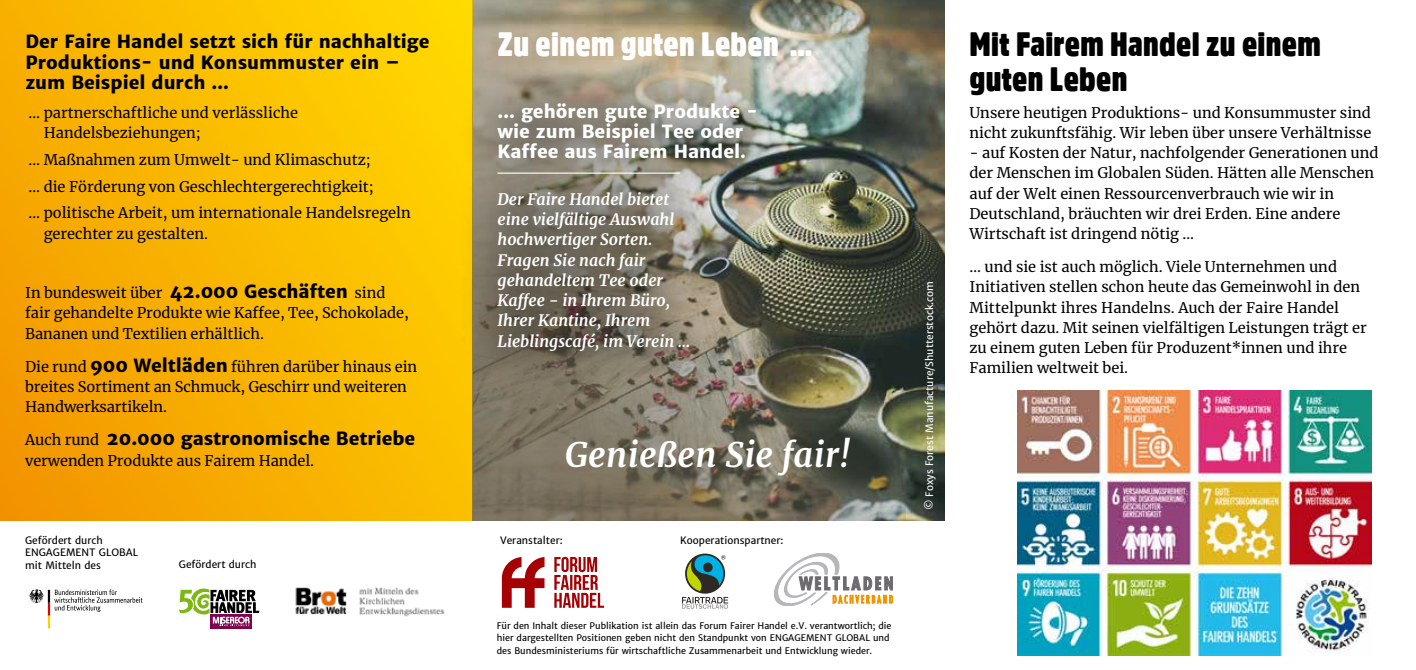
<style>
.page{position:relative;width:1416px;height:670px;background:#fff}
.page>*{position:absolute;margin:0;border:0;box-sizing:border-box;transform-origin:0 0}
.t1{font:900 33.75px/34.9px "Amsi Pro Cond";letter-spacing:.01em;color:#000}
.t2{font:900 33.75px "Amsi Pro Cond";letter-spacing:.01em;color:#fff}
.t3{font:italic 700 33.75px "Merriweather";letter-spacing:.01em;color:#fff}
.t4{font:800 18px/20.2px "Merriweather Sans";color:#000}
.t5{font:800 18px/20.2px "Merriweather Sans";color:#fff}
.t6{font:italic 700 15.75px/20.2px "Merriweather";color:#fff}
.t7{font:14.62px/20.2px "Merriweather";color:#000}
.t8{font:10.12px/12.4px "Merriweather Sans";color:#000}
.t9{font:10.12px "Merriweather Sans";color:#fff}
.t10{font:9px/12.4px "Merriweather Sans";color:#000}
.s1{font-family:"Merriweather Sans";font-weight:800;font-size:18px}
.s2{font-family:"Merriweather";font-weight:400;font-size:14.62px}
</style>
<div class="page">
<img style="left:905px;top:0;width:39px;height:520px">
<svg style="left:0;top:0;width:472px;height:520px;background:#f9b600"></svg>
<img style="left:1017px;top:391px;width:354px;height:264px">
<svg style="left:682px;top:553px;width:46px;height:56px"></svg>
<svg style="left:774px;top:553px;width:119px;height:53px"></svg>
<svg style="left:502px;top:557px;width:42px;height:51px"></svg>
<svg style="left:554px;top:557px;width:50px;height:51px"></svg>
<svg style="left:29px;top:589px;width:114px;height:39px"></svg>
<div style="left:210px;top:614px;width:42px;height:14px;background:#830051"></div>
<svg style="left:179px;top:588px;width:80px;height:38px"></svg>
<img style="left:295px;top:587px;width:150px;height:30px">
<img style="left:472px;top:0;width:433px;height:520px">
<div style="left:455px;top:149px;width:276px;height:244px;background:#000;opacity:.4"></div>
<div style="left:456px;top:60px;width:342px;height:142px;background:#000;opacity:.4"></div>
<hr style="left:497px;top:172px;width:183px;height:2px;background:#fff">
<p class="t4" style="left:26px;top:32px;width:406px">Der Faire Handel setzt sich für nachhaltige<br>Produktions- und Konsummuster ein – zum Beispiel durch …</p>
<h1 class="t1" style="left:969px;top:25px;width:353px">Mit Fairem Handel zu einem guten Leben</h1>
<h1 class="t2" style="left:497px;top:21px;width:316px">Zu einem guten Leben …</h1>
<p class="t7" style="left:44px;top:102px;width:256px;text-indent:-15px">… partnerschaftliche und verlässliche<br>Handelsbeziehungen;</p>
<p class="t7" style="left:29px;top:146px;width:384px;line-height:26.6px">… Maßnahmen zum Umwelt- und Klimaschutz;<br>… die Förderung von Geschlechtergerechtigkeit;<br>… politische Arbeit, um internationale Handelsregeln</p>
<p class="t7" style="left:44px;top:223px;width:166px">gerechter zu gestalten.</p>
<p class="t7" style="left:25px;top:282px;width:385px">In bundesweit über <span class="s1">42.000 Geschäften</span> sind fair gehandelte Produkte wie Kaffee, Tee, Schokolade,<br>Bananen und Textilien erhältlich.</p>
<p class="t7" style="left:25px;top:356px;width:394px">Die rund <span class="s1">900 Weltläden</span> führen darüber hinaus ein breites Sortiment an Schmuck, Geschirr und weiteren<br>Handwerksartikeln.</p>
<p class="t4" style="left:25px;top:429px;width:391px"><span class="s2">Auch rund</span> 20.000 gastronomische Betriebe</p>
<p class="t7" style="left:25px;top:449px;width:290px">verwenden Produkte aus Fairem Handel.</p>
<p class="t8" style="left:25px;top:534px;width:114px">Gefördert durch<br>ENGAGEMENT GLOBAL mit Mitteln des</p>
<p class="t8" style="left:179px;top:558px;width:79px">Gefördert durch</p>
<p class="t5" style="left:497px;top:101px;width:262px">… gehören gute Produkte - wie zum Beispiel Tee oder<br>Kaffee aus Fairem Handel.</p>
<p class="t6" style="left:497px;top:188px;width:194px">Der Faire Handel bietet eine vielfältige Auswahl hochwertiger Sorten.<br>Fragen Sie nach fair gehandeltem Tee oder<br>Kaffee - in Ihrem Büro,<br>Ihrer Kantine, Ihrem<br>Lieblingscafé, im Verein …</p>
<h1 class="t3" style="left:565px;top:432px;width:287px">Genießen Sie fair!</h1>
<p class="t8" style="left:500px;top:534px;width:64px">Veranstalter:</p>
<p class="t8" style="left:680px;top:534px;width:105px">Kooperationspartner:</p>
<p class="t10" style="left:497px;top:619px;width:396px">Für den Inhalt dieser Publikation ist allein das Forum Fairer Handel e.V. verantwortlich; die hier dargestellten Positionen geben nicht den Standpunkt von ENGAGEMENT GLOBAL und des Bundesministeriums für wirtschaftliche Zusammenarbeit und Entwicklung wieder.</p>
<p class="t9" style="left:923px;top:510px;width:231px;rotate:-90deg">© Foxys Forest Manufacture/Shutterstock.com</p>
<p class="t7" style="left:969px;top:102px;width:403px">Unsere heutigen Produktions- und Konsummuster sind nicht zukunftsfähig. Wir leben über unsere Verhältnisse</p>
<p class="t7" style="left:969px;top:142px;width:411px">- auf Kosten der Natur, nachfolgender Generationen und der Menschen im Globalen Süden. Hätten alle Menschen auf der Welt einen Ressourcenverbrauch wie wir in Deutschland, bräuchten wir drei Erden. Eine andere Wirtschaft ist dringend nötig …</p>
<p class="t7" style="left:969px;top:256px;width:399px">… und sie ist auch möglich. Viele Unternehmen und Initiativen stellen schon heute das Gemeinwohl in den Mittelpunkt ihres Handelns. Auch der Faire Handel gehört dazu. Mit seinen vielfältigen Leistungen trägt er zu einem guten Leben für Produzent*innen und ihre Familien weltweit bei.</p>
</div>
